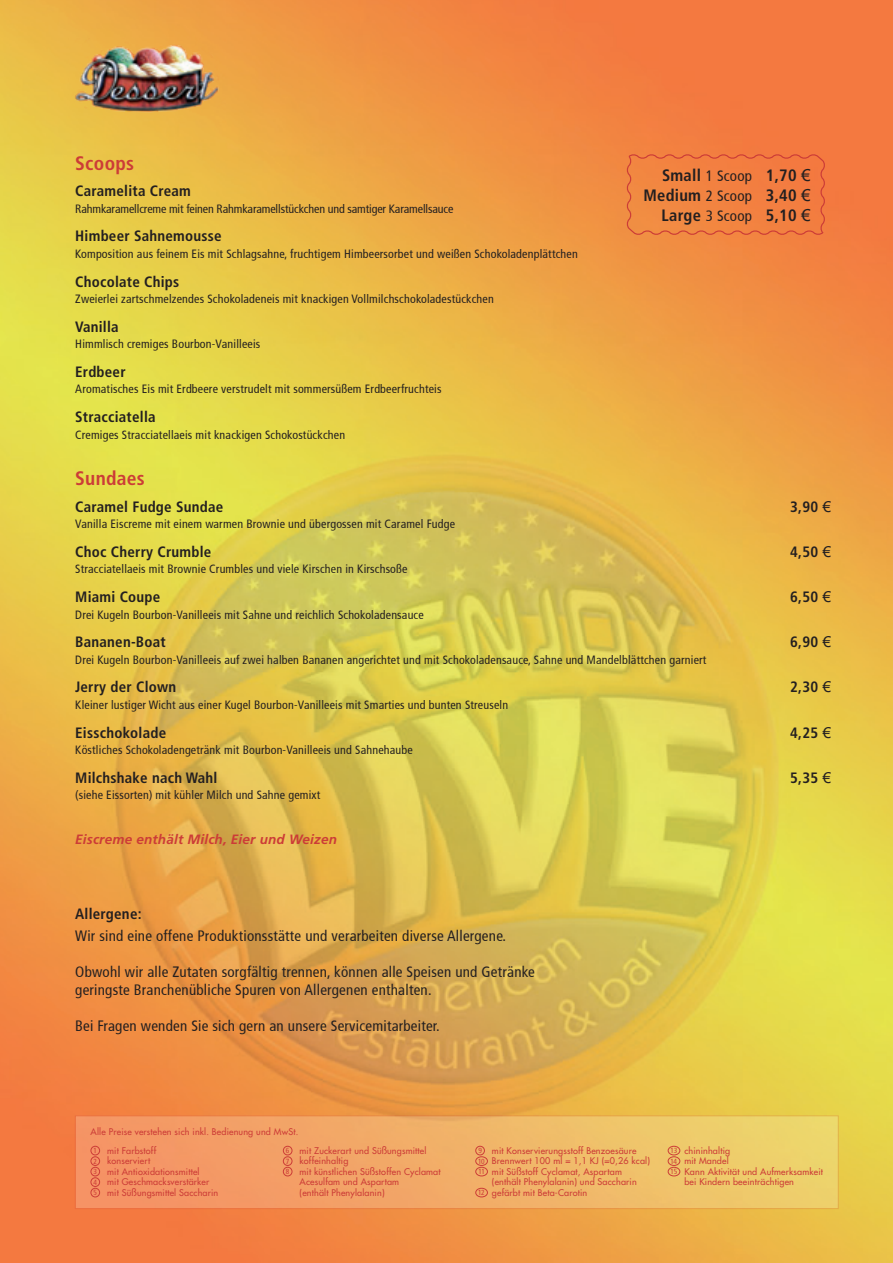
<style>
.page{position:relative;width:893px;height:1263px;background:#fff}
.page>*{position:absolute;margin:0;border:0;box-sizing:border-box;transform-origin:0 0}
.t1{font:700 condensed 19.5px "Frutiger";letter-spacing:.015em;color:#cc3c37}
.t2{font:700 condensed 16.5px/19.8px "Frutiger";letter-spacing:.015em;color:#231f20;text-align:right}
.t3{font:condensed 15px/18px "Frutiger";letter-spacing:.015em;color:#231f20}
.t4{font:700 condensed 15px "Frutiger";letter-spacing:.015em;color:#231f20}
.t5{font:italic 700 13.5px "Frutiger";letter-spacing:.015em;color:#cc3c37}
.t6{font:condensed 12px "Frutiger";letter-spacing:.015em;color:#231f20}
.t7{font:condensed 12px "Frutiger";letter-spacing:-.01em;color:#231f20}
.t8{font:9px/10.5px "Futura";letter-spacing:.02em;color:#cc3c37}
.s1{font-family:"Arial";font-weight:400;font-stretch:normal}
.s2{font-weight:400;font-size:15px}
.s3{font-family:"Frutiger";font-stretch:condensed;font-size:7.35px}
</style>
<div class="page">
<img style="left:0;top:0;width:893px;height:1263px">
<img style="left:69px;top:38px;width:157px;height:85px">
<svg style="left:625px;top:153px;width:202px;height:84px;background:#f07f40"></svg>
<div style="left:75px;top:1115px;width:764px;height:94px;background:linear-gradient(to right,#f68e64,#edd46c)"></div>
<div style="left:91px;top:1146px;width:9px;height:9px;border:1px solid #cc3c37;border-radius:50%"></div>
<div style="left:91px;top:1156px;width:9px;height:10px;border:1px solid #cc3c37;border-radius:50%"></div>
<div style="left:91px;top:1167px;width:9px;height:9px;border:1px solid #cc3c37;border-radius:50%"></div>
<div style="left:91px;top:1177px;width:9px;height:10px;border:1px solid #cc3c37;border-radius:50%"></div>
<div style="left:91px;top:1188px;width:9px;height:9px;border:1px solid #cc3c37;border-radius:50%"></div>
<div style="left:283px;top:1146px;width:9px;height:9px;border:1px solid #cc3c37;border-radius:50%"></div>
<div style="left:283px;top:1156px;width:9px;height:10px;border:1px solid #cc3c37;border-radius:50%"></div>
<div style="left:283px;top:1167px;width:9px;height:9px;border:1px solid #cc3c37;border-radius:50%"></div>
<div style="left:475px;top:1146px;width:10px;height:9px;border:1px solid #cc3c37;border-radius:50%"></div>
<div style="left:475px;top:1156px;width:13px;height:10px;border:1px solid #cc3c37;border-radius:50%"></div>
<div style="left:475px;top:1167px;width:13px;height:9px;border:1px solid #cc3c37;border-radius:50%"></div>
<div style="left:475px;top:1188px;width:13px;height:9px;border:1px solid #cc3c37;border-radius:50%"></div>
<div style="left:668px;top:1146px;width:12px;height:9px;border:1px solid #cc3c37;border-radius:50%"></div>
<div style="left:668px;top:1156px;width:12px;height:10px;border:1px solid #cc3c37;border-radius:50%"></div>
<div style="left:668px;top:1167px;width:12px;height:9px;border:1px solid #cc3c37;border-radius:50%"></div>
<h1 class="t1" style="left:75px;top:151px;width:60px">Scoops</h1>
<p class="t4" style="left:75px;top:182px;width:117px">Caramelita Cream</p>
<p class="t7" style="left:75px;top:202px;width:380px">Rahmkaramellcreme mit feinen Rahmkaramellstückchen und samtiger Karamellsauce</p>
<p class="t4" style="left:75px;top:227px;width:148px">Himbeer Sahnemousse</p>
<p class="t6" style="left:75px;top:247px;width:504px">Komposition aus feinem Eis mit Schlagsahne, fruchtigem Himbeersorbet und weißen Schokoladenplättchen</p>
<p class="t4" style="left:75px;top:272px;width:106px">Chocolate Chips</p>
<p class="t6" style="left:75px;top:292px;width:420px">Zweierlei zartschmelzendes Schokoladeneis mit knackigen Vollmilchschokoladestückchen</p>
<p class="t4" style="left:75px;top:318px;width:45px">Vanilla</p>
<p class="t6" style="left:75px;top:337px;width:187px">Himmlisch cremiges Bourbon-Vanilleeis</p>
<p class="t4" style="left:75px;top:363px;width:52px">Erdbeer</p>
<p class="t6" style="left:75px;top:382px;width:368px">Aromatisches Eis mit Erdbeere verstrudelt mit sommersüßem Erdbeerfruchteis</p>
<p class="t4" style="left:75px;top:408px;width:82px">Stracciatella</p>
<p class="t6" style="left:75px;top:427px;width:271px">Cremiges Stracciatellaeis mit knackigen Schokostückchen</p>
<h1 class="t1" style="left:75px;top:467px;width:71px">Sundaes</h1>
<p class="t4" style="left:75px;top:498px;width:150px">Caramel Fudge Sundae</p>
<p class="t4" style="left:790px;top:498px;width:43px">3,90 <span class="s1">€</span></p>
<p class="t6" style="left:75px;top:517px;width:381px">Vanilla Eiscreme mit einem warmen Brownie und übergossen mit Caramel Fudge</p>
<p class="t4" style="left:75px;top:543px;width:138px">Choc Cherry Crumble</p>
<p class="t4" style="left:790px;top:543px;width:43px">4,50 <span class="s1">€</span></p>
<p class="t6" style="left:75px;top:562px;width:334px">Stracciatellaeis mit Brownie Crumbles und viele Kirschen in Kirschsoße</p>
<p class="t4" style="left:75px;top:588px;width:87px">Miami Coupe</p>
<p class="t4" style="left:790px;top:588px;width:43px">6,50 <span class="s1">€</span></p>
<p class="t6" style="left:75px;top:607px;width:350px">Drei Kugeln Bourbon-Vanilleeis mit Sahne und reichlich Schokoladensauce</p>
<p class="t4" style="left:75px;top:633px;width:92px">Bananen-Boat</p>
<p class="t4" style="left:790px;top:633px;width:43px">6,90 <span class="s1">€</span></p>
<p class="t6" style="left:75px;top:653px;width:633px">Drei Kugeln Bourbon-Vanilleeis auf zwei halben Bananen angerichtet und mit Schokoladensauce, Sahne und Mandelblättchen garniert</p>
<p class="t4" style="left:75px;top:678px;width:102px">Jerry der Clown</p>
<p class="t4" style="left:790px;top:678px;width:43px">2,30 <span class="s1">€</span></p>
<p class="t6" style="left:75px;top:698px;width:434px">Kleiner lustiger Wicht aus einer Kugel Bourbon-Vanilleeis mit Smarties und bunten Streuseln</p>
<p class="t4" style="left:75px;top:723px;width:92px">Eisschokolade</p>
<p class="t4" style="left:790px;top:723px;width:43px">4,25 <span class="s1">€</span></p>
<p class="t6" style="left:75px;top:743px;width:339px">Köstliches Schokoladengetränk mit Bourbon-Vanilleeis und Sahnehaube</p>
<p class="t4" style="left:75px;top:768px;width:144px">Milchshake nach Wahl</p>
<p class="t4" style="left:790px;top:768px;width:43px">5,35 <span class="s1">€</span></p>
<p class="t6" style="left:75px;top:788px;width:247px">(siehe Eissorten) mit kühler Milch und Sahne gemixt</p>
<p class="t5" style="left:75px;top:831px;width:263px">Eiscreme enthält Milch, Eier und Weizen</p>
<h2 class="t2" style="left:643px;top:165px;width:169px">Small <span class="s2">1 Scoop</span> 1,70 <span class="s1">€<br></span>Medium <span class="s2">2 Scoop</span> 3,40 <span class="s1">€<br></span>Large <span class="s2">3 Scoop</span> 5,10 <span class="s1">€</span></h2>
<p class="t4" style="left:75px;top:905px;width:68px">Allergene:</p>
<p class="t3" style="left:75px;top:927px;width:432px">Wir sind eine offene Produktionsstätte und verarbeiten diverse Allergene.</p>
<p class="t3" style="left:75px;top:963px;width:461px">Obwohl wir alle Zutaten sorgfältig trennen, können alle Speisen und Getränke geringste Branchenübliche Spuren von Allergenen enthalten.</p>
<p class="t3" style="left:75px;top:1017px;width:366px">Bei Fragen wenden Sie sich gern an unsere Servicemitarbeiter.</p>
<p class="t8" style="left:94px;top:1122px;width:206px;line-height:18.6px;text-indent:-3px">Alle Preise verstehen sich inkl. Bedienung und MwSt.<br><span class="s3">1</span> mit Farbstoff</p>
<p class="t8" style="left:94px;top:1155px;width:126px"><span class="s3">2</span> konserviert<br><span class="s3">3</span> mit Antioxidationsmittel<br><span class="s3">4</span> mit Geschmacksverstärker<br><span class="s3">5</span> mit Süßungsmittel Saccharin</p>
<p class="t8" style="left:286px;top:1145px;width:142px"><span class="s3">6</span> mit Zuckerart und Süßungsmittel</p>
<p class="t8" style="left:286px;top:1155px;width:64px"><span class="s3">7</span> koffeinhaltig</p>
<p class="t8" style="left:286px;top:1166px;width:156px"><span class="s3">8</span> mit künstlichen Süßstoffen Cyclamat</p>
<p class="t8" style="left:300px;top:1176px;width:101px">Acesulfam und Aspartam</p>
<p class="t8" style="left:300px;top:1187px;width:87px">(enthält Phenylalanin)</p>
<p class="t8" style="left:478px;top:1145px;width:173px"><span class="s3">9</span> mit Konservierungsstoff Benzoesäure<br><span class="s3">10</span> Brennwert 100 ml = 1,1 KJ (=0,26 kcal)<br><span class="s3">11</span> mit Süßstoff Cyclamat, Aspartam</p>
<p class="t8" style="left:478px;top:1176px;width:160px;text-indent:14px">(enthält Phenylalanin) und Saccharin<br><span class="s3">12</span> gefärbt mit Beta-Carotin</p>
<p class="t8" style="left:671px;top:1145px;width:61px"><span class="s3">13</span> chininhaltig</p>
<p class="t8" style="left:670px;top:1155px;width:60px"><span class="s3">14</span> mit Mandel</p>
<p class="t8" style="left:671px;top:1166px;width:154px"><span class="s3">15</span> Kann Aktivität und Aufmerksamkeit</p>
<p class="t8" style="left:684px;top:1176px;width:111px">bei Kindern beeinträchtigen</p>
</div>
